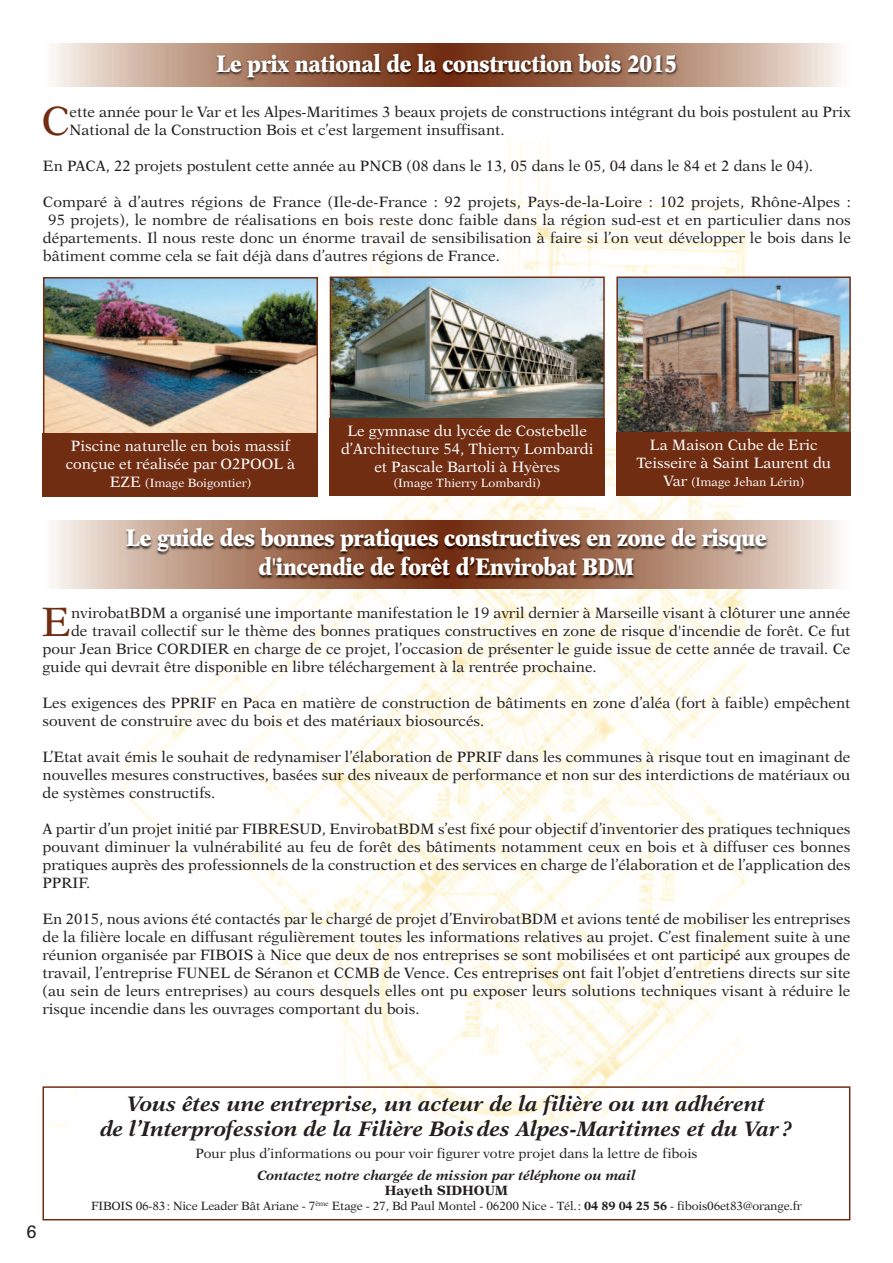
<style>
.page{position:relative;width:893px;height:1263px;background:#fff}
.page>*{position:absolute;margin:0;border:0;box-sizing:border-box;transform-origin:0 0}
.t1{font:40.95px "New Aster+QFCRDU";color:#712d12}
.t2{font:24px/28.8px "New Aster Black+HQXMAU";letter-spacing:-.02em;color:#fff;text-align:center;scale:.85 1}
.t3{font:21px/25.2px "New Aster Bold Italic+MBXZIL";color:#231f20;text-align:center}
.t4{font:18px "Univers+XSATZY";color:#231f20}
.t5{font:15px/18px "New Aster+QFCRDU";color:#231f20;text-align:justify}
.t6{font:15px/18px "New Aster+QFCRDU";color:#fff;text-align:center}
.t7{font:13.5px "New Aster+QFCRDU";color:#231f20}
.t8{font:13.5px "New Aster Bold Italic+MBXZIL";color:#231f20}
.t9{font:13.5px "New Aster Bold+FUUFYT";color:#231f20}
.t10{font:12px "New Aster+QFCRDU";letter-spacing:-.015em;color:#231f20}
.t11{font:12px "New Aster+QFCRDU";color:#fff}
.s1{font-size:15px}
.s2{font-family:"New Aster Bold+FUUFYT"}
</style>
<div class="page">
<img style="left:42px;top:138px;width:809px;height:1083px">
<div style="left:43px;top:1086px;width:807px;height:134px;border:2px solid #712d12"></div>
<img style="left:42px;top:515px;width:809px;height:81px">
<img style="left:43px;top:520px;width:807px;height:68px">
<img style="left:51px;top:43px;width:790px;height:44px">
<img style="left:51px;top:44px;width:790px;height:42px">
<img style="left:46px;top:280px;width:269px;height:153px">
<div style="left:43px;top:277px;width:275px;height:186px;border:2px solid #712d12"></div>
<div style="left:43px;top:433px;width:275px;height:64px;background:#712d12"></div>
<img style="left:619px;top:279px;width:229px;height:153px">
<div style="left:616px;top:276px;width:235px;height:161px;border:2px solid #712d12"></div>
<div style="left:617px;top:432px;width:234px;height:64px;background:#712d12"></div>
<img style="left:333px;top:279px;width:269px;height:139px">
<div style="left:330px;top:276px;width:275px;height:186px;border:2px solid #712d12"></div>
<div style="left:330px;top:418px;width:275px;height:78px;background:#712d12"></div>
<h2 class="t2" style="left:217px;top:51px;width:543px">Le prix national de la construction bois 2015</h2>
<h1 class="t1" style="left:42px;top:103px;width:30px">C</h1>
<p class="t5" style="left:70px;top:103px;width:783px">ette année pour le Var et les Alpes-Maritimes 3 beaux projets de constructions intégrant du bois postulent au Prix<br>National de la Construction Bois et c’est largement insuffisant.</p>
<p class="t5" style="left:43px;top:157px;width:772px">En PACA, 22 projets postulent cette année au PNCB (08 dans le 13, 05 dans le 05, 04 dans le 84 et 2 dans le 04).</p>
<p class="t5" style="left:43px;top:193px;width:809px">Comparé à d’autres régions de France (Ile-de-France : 92 projets, Pays-de-la-Loire : 102 projets, Rhône-Alpes :</p>
<p class="t5" style="left:48px;top:211px;width:804px">95 projets), le nombre de réalisations en bois reste donc faible dans la région sud-est et en particulier dans nos</p>
<p class="t5" style="left:43px;top:229px;width:809px">départements. Il nous reste donc un énorme travail de sensibilisation à faire si l’on veut développer le bois dans le</p>
<p class="t5" style="left:43px;top:247px;width:458px">bâtiment comme cela se fait déjà dans d’autres régions de France.</p>
<p class="t6" style="left:66px;top:437px;width:231px">Piscine naturelle en bois massif conçue et réalisée par O2POOL à</p>
<p class="t11" style="left:110px;top:477px;width:143px"><span class="s1">EZE</span> (Image Boigontier)</p>
<p class="t6" style="left:341px;top:423px;width:254px">Le gymnase du lycée de Costebelle d’Architecture 54, Thierry Lombardi et Pascale Bartoli à Hyères</p>
<p class="t11" style="left:394px;top:478px;width:148px">(Image Thierry Lombardi)</p>
<p class="t6" style="left:636px;top:437px;width:196px">La Maison Cube de Eric<br>Teisseire à Saint Laurent du</p>
<p class="t11" style="left:663px;top:477px;width:142px"><span class="s1">Var</span> (Image Jehan Lérin)</p>
<h2 class="t2" style="left:126px;top:525px;width:755px">Le guide des bonnes pratiques constructives en zone de risque d'incendie de forêt d’Envirobat BDM</h2>
<h1 class="t1" style="left:42px;top:605px;width:31px">E</h1>
<p class="t5" style="left:71px;top:605px;width:781px">nvirobatBDM a organisé une importante manifestation le 19 avril dernier à Marseille visant à clôturer une année</p>
<p class="t5" style="left:71px;top:623px;width:781px">de travail collectif sur le thème des bonnes pratiques constructives en zone de risque d'incendie de forêt. Ce fut</p>
<p class="t5" style="left:43px;top:641px;width:809px">pour Jean Brice CORDIER en charge de ce projet, l’occasion de présenter le guide issue de cette année de travail. Ce</p>
<p class="t5" style="left:43px;top:659px;width:556px">guide qui devrait être disponible en libre téléchargement à la rentrée prochaine.</p>
<p class="t5" style="left:43px;top:695px;width:809px">Les exigences des PPRIF en Paca en matière de construction de bâtiments en zone d’aléa (fort à faible) empêchent souvent de construire avec du bois et des matériaux biosourcés.</p>
<p class="t5" style="left:43px;top:749px;width:809px">L’Etat avait émis le souhait de redynamiser l’élaboration de PPRIF dans les communes à risque tout en imaginant de nouvelles mesures constructives, basées sur des niveaux de performance et non sur des interdictions de matériaux ou de systèmes constructifs.</p>
<p class="t5" style="left:43px;top:821px;width:809px">A partir d’un projet initié par FIBRESUD, EnvirobatBDM s’est fixé pour objectif d’inventorier des pratiques techniques pouvant diminuer la vulnérabilité au feu de forêt des bâtiments notamment ceux en bois et à diffuser ces bonnes pratiques auprès des professionnels de la construction et des services en charge de l’élaboration et de l’application des PPRIF.</p>
<p class="t5" style="left:43px;top:911px;width:809px">En 2015, nous avions été contactés par le chargé de projet d’EnvirobatBDM et avions tenté de mobiliser les entreprises de la filière locale en diffusant régulièrement toutes les informations relatives au projet. C’est finalement suite à une réunion organisée par FIBOIS à Nice que deux de nos entreprises se sont mobilisées et ont participé aux groupes de travail, l’entreprise FUNEL de Séranon et CCMB de Vence. Ces entreprises ont fait l’objet d’entretiens directs sur site (au sein de leurs entreprises) au cours desquels elles ont pu exposer leurs solutions techniques visant à réduire le risque incendie dans les ouvrages comportant du bois.</p>
<p class="t4" style="left:27px;top:1225px;width:12px">6</p>
<h3 class="t3" style="left:100px;top:1092px;width:694px">Vous êtes une entreprise, un acteur de la filière ou un adhérent<br>de l’Interprofession de la Filière Bois des Alpes-Maritimes et du Var ?</h3>
<p class="t7" style="left:195px;top:1148px;width:504px">Pour plus d’informations ou pour voir figurer votre projet dans la lettre de fibois</p>
<p class="t8" style="left:257px;top:1169px;width:380px">Contactez notre chargée de mission par téléphone ou mail</p>
<p class="t9" style="left:385px;top:1184px;width:125px">Hayeth SIDHOUM</p>
<p class="t10" style="left:91px;top:1200px;width:712px">FIBOIS 06-83: Nice Leader Bât Ariane - 7<sup>ème</sup> Etage - 27, Bd Paul Montel - 06200 Nice - Tél.: <span class="s2">04 89 04 25 56</span> - fibois06et83@orange.fr</p>
</div>
